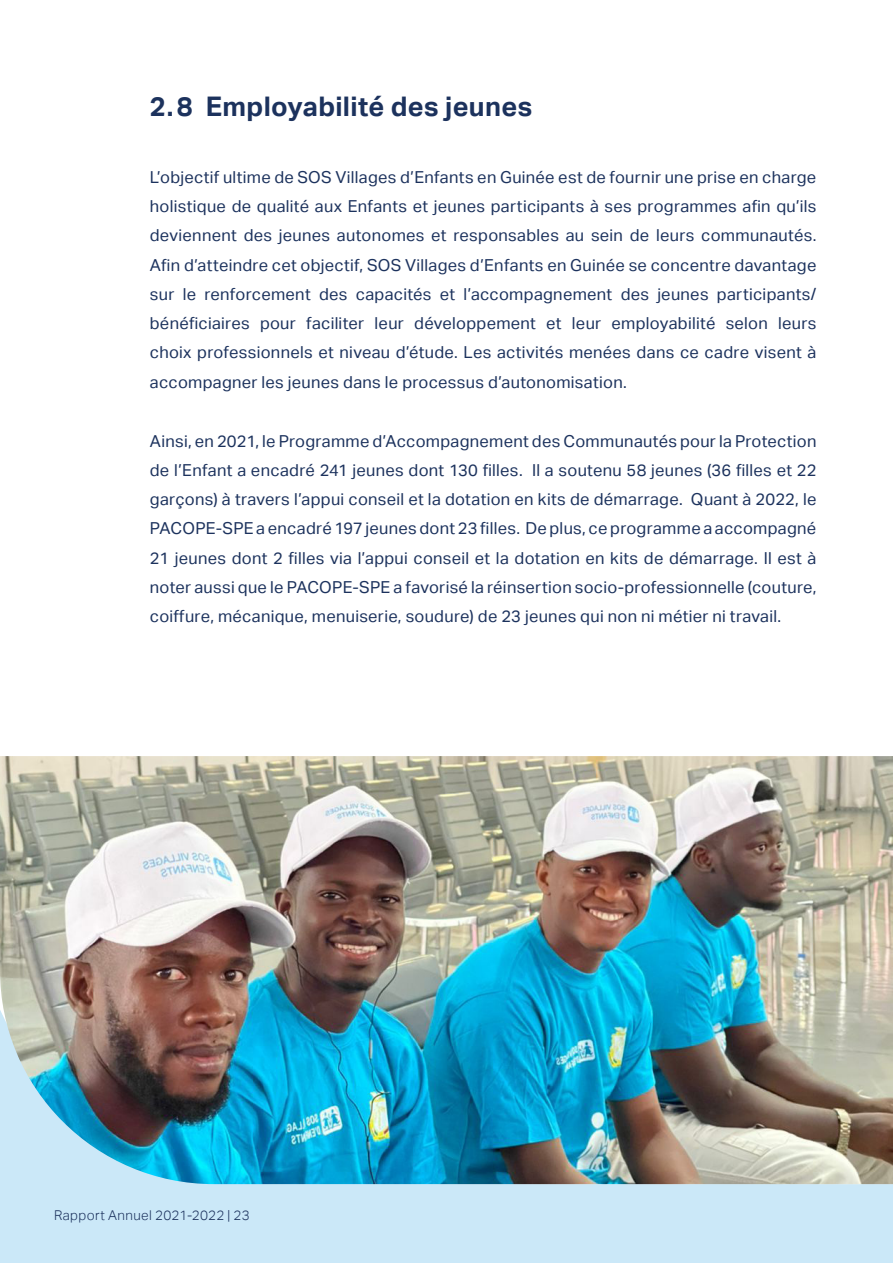
<style>
.page{position:relative;width:893px;height:1263px;background:#cbe8f8}
.page>*{position:absolute;margin:0;border:0;box-sizing:border-box;transform-origin:0 0}
.t1{font:700 27px "Aktiv Grotesk";letter-spacing:.01em;color:#1c325d}
.t2{font:16.5px/29.2px "Aktiv Grotesk";letter-spacing:.02em;color:#1c325d;text-align:justify}
.t3{font:300 13.5px "Aktiv Grotesk";letter-spacing:.025em;color:#1c325d}
</style>
<div class="page">
<div style="left:0;top:0;width:893px;height:756px;background:#fff"></div>
<img style="left:0;top:756px;width:893px;height:428px">
<p class="t1" style="left:150px;top:91px;width:384px">2.8 Employabilité des jeunes</p>
<p class="t2" style="left:150px;top:162px;width:668px">L’objectif ultime de SOS Villages d’Enfants en Guinée est de fournir une prise en charge holistique de qualité aux Enfants et jeunes participants à ses programmes afin qu’ils deviennent des jeunes autonomes et responsables au sein de leurs communautés.<br>Afin d’atteindre cet objectif, SOS Villages d’Enfants en Guinée se concentre davantage sur le renforcement des capacités et l’accompagnement des jeunes participants/ bénéficiaires pour faciliter leur développement et leur employabilité selon leurs choix professionnels et niveau d’étude. Les activités menées dans ce cadre visent à accompagner les jeunes dans le processus d’autonomisation.</p>
<p class="t2" style="left:150px;top:426px;width:668px">Ainsi, en 2021, le Programme d’Accompagnement des Communautés pour la Protection de l’Enfant a encadré 241 jeunes dont 130 filles. Il a soutenu 58 jeunes (36 filles et 22 garçons) à travers l’appui conseil et la dotation en kits de démarrage. Quant à 2022, le PACOPE-SPE a encadré 197 jeunes dont 23 filles. De plus, ce programme a accompagné 21 jeunes dont 2 filles via l’appui conseil et la dotation en kits de démarrage. Il est à noter aussi que le PACOPE-SPE a favorisé la réinsertion socio-professionnelle (couture, coiffure, mécanique, menuiserie, soudure) de 23 jeunes qui non ni métier ni travail.</p>
<p class="t3" style="left:54px;top:1207px;width:197px">Rapport Annuel 2021-2022 | 23</p>
</div>
